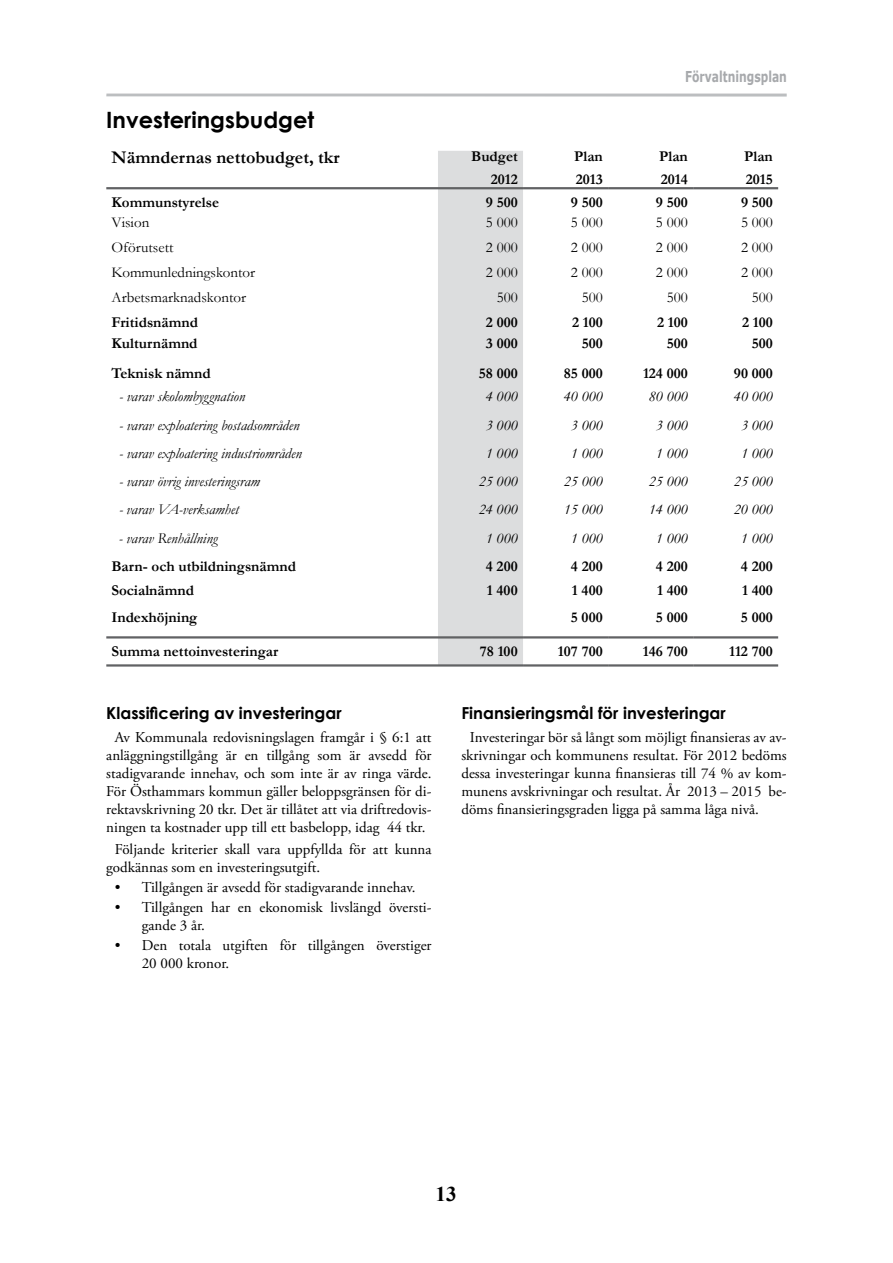
<style>
.page{position:relative;width:893px;height:1263px;background:#fff}
.page>*{position:absolute;margin:0;border:0;box-sizing:border-box;transform-origin:0 0}
.t1{font:700 22.5px "Century Gothic";color:#000}
.t2{font:700 21px "Times New Roman";color:#000}
.t3{font:700 18px "Garamond";color:#000}
.t4{font:700 16.5px "Century Gothic";color:#000}
.t5{font:15px/18px "Adobe Garamond Pro";color:#000}
.t6{font:700 15px/23.5px "Garamond";color:#000}
.t7{font:italic 15px "Garamond";color:#000}
.t8{font:15px "Garamond";color:#000}
.t9{font:700 15px "Verdana";color:#a7a9ac;scale:.72 1}
</style>
<div class="page">
<hr style="left:106px;top:94px;width:681px;height:3px;background:#bcbec0">
<div style="left:438px;top:151px;width:85px;height:513px;background:#dcddde"></div>
<hr style="left:106px;top:187px;width:332px;height:2px;background:#616264">
<hr style="left:438px;top:187px;width:85px;height:2px;background:#616264">
<hr style="left:523px;top:187px;width:85px;height:2px;background:#616264">
<hr style="left:608px;top:187px;width:85px;height:2px;background:#616264">
<hr style="left:693px;top:187px;width:85px;height:2px;background:#616264">
<hr style="left:106px;top:636px;width:332px;height:2px;background:#616264">
<hr style="left:438px;top:636px;width:85px;height:2px;background:#616264">
<hr style="left:523px;top:636px;width:85px;height:2px;background:#616264">
<hr style="left:608px;top:636px;width:85px;height:2px;background:#616264">
<hr style="left:693px;top:636px;width:85px;height:2px;background:#616264">
<hr style="left:106px;top:664px;width:332px;height:3px;background:#616264">
<hr style="left:438px;top:664px;width:85px;height:3px;background:#616264">
<hr style="left:523px;top:664px;width:85px;height:3px;background:#616264">
<hr style="left:608px;top:664px;width:85px;height:3px;background:#616264">
<hr style="left:693px;top:664px;width:85px;height:3px;background:#616264">
<p class="t9" style="left:685px;top:67px;width:143px">Förvaltningsplan</p>
<h1 class="t1" style="left:106px;top:102px;width:209px">Investeringsbudget</h1>
<p class="t3" style="left:112px;top:145px;width:230px">Nämndernas nettobudget, tkr</p>
<p class="t6" style="left:471px;top:144px;width:48px;text-align:right">Budget<br>2012</p>
<p class="t6" style="left:574px;top:144px;width:30px">Plan<br>2013</p>
<p class="t6" style="left:659px;top:144px;width:30px">Plan<br>2014</p>
<p class="t6" style="left:744px;top:144px;width:30px">Plan<br>2015</p>
<p class="t6" style="left:112px;top:190px;width:109px">Kommunstyrelse</p>
<p class="t6" style="left:486px;top:190px;width:33px">9 500</p>
<p class="t6" style="left:571px;top:190px;width:33px">9 500</p>
<p class="t6" style="left:656px;top:190px;width:33px">9 500</p>
<p class="t6" style="left:741px;top:190px;width:33px">9 500</p>
<p class="t8" style="left:112px;top:212px;width:39px">Vision</p>
<p class="t8" style="left:486px;top:212px;width:33px">5 000</p>
<p class="t8" style="left:571px;top:212px;width:33px">5 000</p>
<p class="t8" style="left:656px;top:212px;width:33px">5 000</p>
<p class="t8" style="left:741px;top:212px;width:33px">5 000</p>
<p class="t8" style="left:112px;top:237px;width:63px">Oförutsett</p>
<p class="t8" style="left:486px;top:237px;width:33px">2 000</p>
<p class="t8" style="left:571px;top:237px;width:33px">2 000</p>
<p class="t8" style="left:656px;top:237px;width:33px">2 000</p>
<p class="t8" style="left:741px;top:237px;width:33px">2 000</p>
<p class="t8" style="left:112px;top:262px;width:145px">Kommunledningskontor</p>
<p class="t8" style="left:486px;top:262px;width:33px">2 000</p>
<p class="t8" style="left:571px;top:262px;width:33px">2 000</p>
<p class="t8" style="left:656px;top:262px;width:33px">2 000</p>
<p class="t8" style="left:741px;top:262px;width:33px">2 000</p>
<p class="t8" style="left:112px;top:287px;width:136px">Arbetsmarknadskontor</p>
<p class="t8" style="left:497px;top:287px;width:23px">500</p>
<p class="t8" style="left:582px;top:287px;width:23px">500</p>
<p class="t8" style="left:667px;top:287px;width:23px">500</p>
<p class="t8" style="left:752px;top:287px;width:23px">500</p>
<p class="t6" style="left:112px;top:310px;width:88px">Fritidsnämnd</p>
<p class="t6" style="left:486px;top:310px;width:33px">2 000</p>
<p class="t6" style="left:572px;top:310px;width:32px">2 100</p>
<p class="t6" style="left:657px;top:310px;width:32px">2 100</p>
<p class="t6" style="left:742px;top:310px;width:32px">2 100</p>
<p class="t6" style="left:112px;top:331px;width:88px">Kulturnämnd</p>
<p class="t6" style="left:486px;top:331px;width:33px">3 000</p>
<p class="t6" style="left:582px;top:331px;width:23px">500</p>
<p class="t6" style="left:667px;top:331px;width:23px">500</p>
<p class="t6" style="left:752px;top:331px;width:23px">500</p>
<p class="t6" style="left:112px;top:361px;width:101px">Teknisk nämnd</p>
<p class="t6" style="left:479px;top:361px;width:40px">58 000</p>
<p class="t6" style="left:564px;top:361px;width:40px">85 000</p>
<p class="t6" style="left:643px;top:361px;width:46px">124 000</p>
<p class="t6" style="left:734px;top:361px;width:40px">90 000</p>
<p class="t7" style="left:119px;top:387px;width:128px">- varav skolombyggnation</p>
<p class="t7" style="left:486px;top:387px;width:33px">4 000</p>
<p class="t7" style="left:564px;top:387px;width:40px">40 000</p>
<p class="t7" style="left:649px;top:387px;width:40px">80 000</p>
<p class="t7" style="left:734px;top:387px;width:40px">40 000</p>
<p class="t7" style="left:119px;top:415px;width:182px">- varav exploatering bostadsområden</p>
<p class="t7" style="left:486px;top:415px;width:33px">3 000</p>
<p class="t7" style="left:571px;top:415px;width:33px">3 000</p>
<p class="t7" style="left:656px;top:415px;width:33px">3 000</p>
<p class="t7" style="left:741px;top:415px;width:33px">3 000</p>
<p class="t7" style="left:119px;top:443px;width:184px">- varav exploatering industriområden</p>
<p class="t7" style="left:486px;top:443px;width:33px">1 000</p>
<p class="t7" style="left:571px;top:443px;width:33px">1 000</p>
<p class="t7" style="left:656px;top:443px;width:33px">1 000</p>
<p class="t7" style="left:741px;top:443px;width:33px">1 000</p>
<p class="t7" style="left:119px;top:471px;width:142px">- varav övrig investeringsram</p>
<p class="t7" style="left:479px;top:471px;width:40px">25 000</p>
<p class="t7" style="left:564px;top:471px;width:40px">25 000</p>
<p class="t7" style="left:649px;top:471px;width:40px">25 000</p>
<p class="t7" style="left:734px;top:471px;width:40px">25 000</p>
<p class="t7" style="left:119px;top:499px;width:121px">- varav VA-verksamhet</p>
<p class="t7" style="left:479px;top:499px;width:40px">24 000</p>
<p class="t7" style="left:564px;top:499px;width:40px">15 000</p>
<p class="t7" style="left:649px;top:499px;width:40px">14 000</p>
<p class="t7" style="left:734px;top:499px;width:40px">20 000</p>
<p class="t7" style="left:119px;top:528px;width:100px">- varav Renhållning</p>
<p class="t7" style="left:486px;top:528px;width:33px">1 000</p>
<p class="t7" style="left:571px;top:528px;width:33px">1 000</p>
<p class="t7" style="left:656px;top:528px;width:33px">1 000</p>
<p class="t7" style="left:741px;top:528px;width:33px">1 000</p>
<p class="t6" style="left:111px;top:554px;width:186px">Barn- och utbildningsnämnd</p>
<p class="t6" style="left:486px;top:554px;width:33px">4 200</p>
<p class="t6" style="left:571px;top:554px;width:33px">4 200</p>
<p class="t6" style="left:656px;top:554px;width:33px">4 200</p>
<p class="t6" style="left:741px;top:554px;width:33px">4 200</p>
<p class="t6" style="left:111px;top:579px;width:84px">Socialnämnd</p>
<p class="t6" style="left:487px;top:579px;width:32px">1 400</p>
<p class="t6" style="left:572px;top:579px;width:32px">1 400</p>
<p class="t6" style="left:657px;top:579px;width:32px">1 400</p>
<p class="t6" style="left:742px;top:579px;width:32px">1 400</p>
<p class="t6" style="left:111px;top:606px;width:87px">Indexhöjning</p>
<p class="t6" style="left:571px;top:606px;width:33px">5 000</p>
<p class="t6" style="left:656px;top:606px;width:33px">5 000</p>
<p class="t6" style="left:741px;top:606px;width:33px">5 000</p>
<p class="t6" style="left:111px;top:640px;width:168px">Summa nettoinvesteringar</p>
<p class="t6" style="left:480px;top:640px;width:39px">78 100</p>
<p class="t6" style="left:558px;top:640px;width:46px">107 700</p>
<p class="t6" style="left:643px;top:640px;width:46px">146 700</p>
<p class="t6" style="left:729px;top:640px;width:45px">112 700</p>
<p class="t4" style="left:106px;top:701px;width:237px">Klassificering av investeringar</p>
<p class="t5" style="left:106px;top:728px;width:327px;text-align:center">Av Kommunala redovisningslagen framgår i § 6:1 att anläggningstillgång är en tillgång som är avsedd för stadigvarande innehav, och som inte är av ringa värde.<br>För Östhammars kommun gäller beloppsgränsen för di&shy;rektavskrivning 20 tkr. Det är tillåtet att via driftredovis&shy;ningen ta kostnader upp till ett basbelopp, idag 44 tkr.</p>
<p class="t5" style="left:106px;top:841px;width:327px;text-indent:9px">Följande kriterier skall vara uppfyllda för att kunna godkännas som en investeringsutgift.</p>
<p class="t5" style="left:115px;top:879px;width:302px">• Tillgången är avsedd för stadigvarande innehav.</p>
<p class="t5" style="left:142px;top:899px;width:291px;text-indent:-27px">• Tillgången har en ekonomisk livslängd översti&shy;gande 3 år.</p>
<p class="t5" style="left:142px;top:937px;width:291px;text-indent:-27px">• Den totala utgiften för tillgången överstiger<br>20 000 kronor.</p>
<p class="t4" style="left:461px;top:701px;width:266px">Finansieringsmål för investeringar</p>
<p class="t5" style="left:461px;top:728px;width:327px;text-align:justify;text-indent:9px">Investeringar bör så långt som möjligt finansieras av av&shy;skrivningar och kommunens resultat. För 2012 bedöms dessa investeringar kunna finansieras till 74 % av kom&shy;munens avskrivningar och resultat. År 2013 – 2015 be&shy;döms finansieringsgraden ligga på samma låga nivå.</p>
<h2 class="t2" style="left:436px;top:1179px;width:22px">13</h2>
</div>
